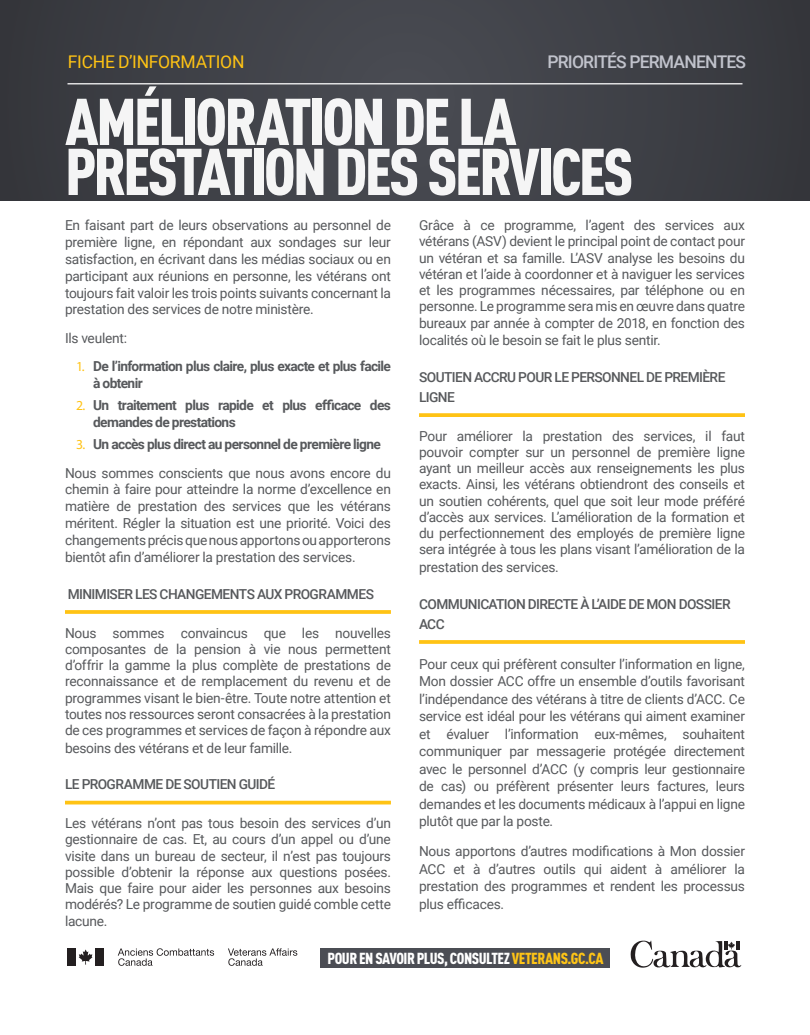
<style>
.page{position:relative;width:810px;height:1035px;background:#fff}
.page>*{position:absolute;margin:0;border:0;box-sizing:border-box;transform-origin:0 0}
.t1{font:900 65px/50px "DIN Cond";letter-spacing:-.04em;color:#fff}
.t2{font:500 17.5px "Roboto";letter-spacing:-.045em;color:#c1c3cc}
.Fact_Sheet_Category{font:17.5px "Roboto";letter-spacing:-.015em;color:#ffc314}
.t3{font:900 15.75px "DIN Cond";letter-spacing:-.03em;color:#fff}
.Body_Copy{font:13.75px/16.2px "Roboto";letter-spacing:-.02em;color:#57595c;text-align:justify}
.Delivery_Body_Copy_I{font:13.75px/16.9px "Roboto";letter-spacing:-.02em;color:#57595c;text-align:justify}
.t4{font:700 13.75px/16.9px "Roboto";letter-spacing:-.045em;color:#57595c}
.Headers_-_Most_Recen{font:500 13.75px/20px "Roboto";letter-spacing:-.045em;color:#57595c}
.s1{font-family:"Myriad Pro";font-weight:400;color:#ffc314}
.s2{color:#fec416}
</style>
<div class="page">
<div style="left:0;top:0;width:810px;height:201px;background:#3f4147"></div>
<hr style="left:68px;top:83px;width:674px;height:1px;background:#fff">
<svg style="left:65px;top:610px;width:326px;height:4px"></svg>
<hr style="left:65px;top:801px;width:326px;height:3px;background:#ffc314">
<svg style="left:419px;top:413px;width:326px;height:4px"></svg>
<svg style="left:419px;top:640px;width:326px;height:4px"></svg>
<div style="left:321px;top:948px;width:289px;height:20px;background:#4b4d54"></div>
<svg style="left:631px;top:941px;width:110px;height:27px"></svg>
<svg style="left:228px;top:948px;width:69px;height:18px"></svg>
<svg style="left:118px;top:948px;width:96px;height:18px"></svg>
<div style="left:68px;top:948px;width:8px;height:18px;background:#231f20"></div>
<div style="left:95px;top:948px;width:9px;height:18px;background:#231f20"></div>
<svg style="left:79px;top:949px;width:13px;height:16px"></svg>
<p class="Fact_Sheet_Category" style="left:68px;top:50px;width:178px">FICHE D’INFORMATION</p>
<p class="t2" style="left:548px;top:50px;width:200px">PRIORITÉS PERMANENTES</p>
<h1 class="t1" style="left:65px;top:95px;width:570px">AMÉLIORATION DE LA<br>PRESTATION DES SERVICES</h1>
<p class="Delivery_Body_Copy_I" style="left:65px;top:216px;width:327px">En faisant part de leurs observations au personnel de première ligne, en répondant aux sondages sur leur satisfaction, en écrivant dans les médias sociaux ou en participant aux réunions en personne, les vétérans ont toujours fait valoir les trois points suivants concernant la prestation des services de notre ministère.</p>
<p class="Delivery_Body_Copy_I" style="left:65px;top:329px;width:64px">Ils veulent:</p>
<p class="t4" style="left:93px;top:357px;width:299px;text-indent:-17px"><span class="s1">1.</span> De l’information plus claire, plus exacte et plus facile à obtenir</p>
<p class="t4" style="left:93px;top:396px;width:299px;text-indent:-17px"><span class="s1">2.</span> Un traitement plus rapide et plus efficace des demandes de prestations</p>
<p class="t4" style="left:76px;top:436px;width:306px"><span class="s1">3.</span> Un accès plus direct au personnel de première ligne</p>
<p class="Delivery_Body_Copy_I" style="left:65px;top:464px;width:327px">Nous sommes conscients que nous avons encore du chemin à faire pour atteindre la norme d’excellence en matière de prestation des services que les vétérans méritent. Régler la situation est une priorité. Voici des changements précis que nous apportons ou apporterons bientôt afin d’améliorer la prestation des services.</p>
<p class="Headers_-_Most_Recen" style="left:68px;top:583px;width:308px">MINIMISER LES CHANGEMENTS AUX PROGRAMMES</p>
<p class="Body_Copy" style="left:65px;top:624px;width:327px">Nous sommes convaincus que les nouvelles composantes de la pension à vie nous permettent d’offrir la gamme la plus complète de prestations de reconnaissance et de remplacement du revenu et de programmes visant le bien-être. Toute notre attention et toutes nos ressources seront consacrées à la prestation de ces programmes et services de façon à répondre aux</p>
<p class="Body_Copy" style="left:65px;top:739px;width:229px">besoins des vétérans et de leur famille.</p>
<p class="Headers_-_Most_Recen" style="left:65px;top:774px;width:212px">LE PROGRAMME DE SOUTIEN GUIDÉ</p>
<p class="Body_Copy" style="left:65px;top:815px;width:327px">Les vétérans n’ont pas tous besoin des services d’un gestionnaire de cas. Et, au cours d’un appel ou d’une visite dans un bureau de secteur, il n’est pas toujours possible d’obtenir la réponse aux questions posées.<br>Mais que faire pour aider les personnes aux besoins modérés? Le programme de soutien guidé comble cette lacune.</p>
<p class="Body_Copy" style="left:419px;top:217px;width:327px">Grâce à ce programme, l’agent des services aux vétérans (ASV) devient le principal point de contact pour un vétéran et sa famille. L’ASV analyse les besoins du vétéran et l’aide à coordonner et à naviguer les services et les programmes nécessaires, par téléphone ou en personne. Le programme sera mis en œuvre dans quatre bureaux par année à compter de 2018, en fonction des</p>
<p class="Body_Copy" style="left:419px;top:332px;width:243px">localités où le besoin se fait le plus sentir.</p>
<p class="Headers_-_Most_Recen" style="left:419px;top:367px;width:308px">SOUTIEN ACCRU POUR LE PERSONNEL DE PREMIÈRE<br>LIGNE</p>
<p class="Body_Copy" style="left:419px;top:427px;width:327px">Pour améliorer la prestation des services, il faut pouvoir compter sur un personnel de première ligne ayant un meilleur accès aux renseignements les plus exacts. Ainsi, les vétérans obtiendront des conseils et un soutien cohérents, quel que soit leur mode préféré d’accès aux services. L’amélioration de la formation et du perfectionnement des employés de première ligne sera intégrée à tous les plans visant l’amélioration de la</p>
<p class="Body_Copy" style="left:419px;top:558px;width:141px">prestation des services.</p>
<p class="Headers_-_Most_Recen" style="left:419px;top:593px;width:313px">COMMUNICATION DIRECTE À L’AIDE DE MON DOSSIER<br>ACC</p>
<p class="Body_Copy" style="left:419px;top:655px;width:327px;line-height:17.5px">Pour ceux qui préfèrent consulter l’information en ligne, Mon dossier ACC offre un ensemble d’outils favorisant l’indépendance des vétérans à titre de clients d’ACC. Ce service est idéal pour les vétérans qui aiment examiner et évaluer l’information eux-mêmes, souhaitent communiquer par messagerie protégée directement avec le personnel d’ACC (y compris leur gestionnaire de cas) ou préfèrent présenter leurs factures, leurs demandes et les documents médicaux à l’appui en ligne plutôt que par la poste.</p>
<p class="Body_Copy" style="left:419px;top:842px;width:327px;line-height:17.5px">Nous apportons d’autres modifications à Mon dossier ACC et à d’autres outils qui aident à améliorer la prestation des programmes et rendent les processus plus efficaces.</p>
<p class="t3" style="left:327px;top:948px;width:278px">POUR EN SAVOIR PLUS, CONSULTEZ <span class="s2">VETERANS.GC.CA</span></p>
</div>
